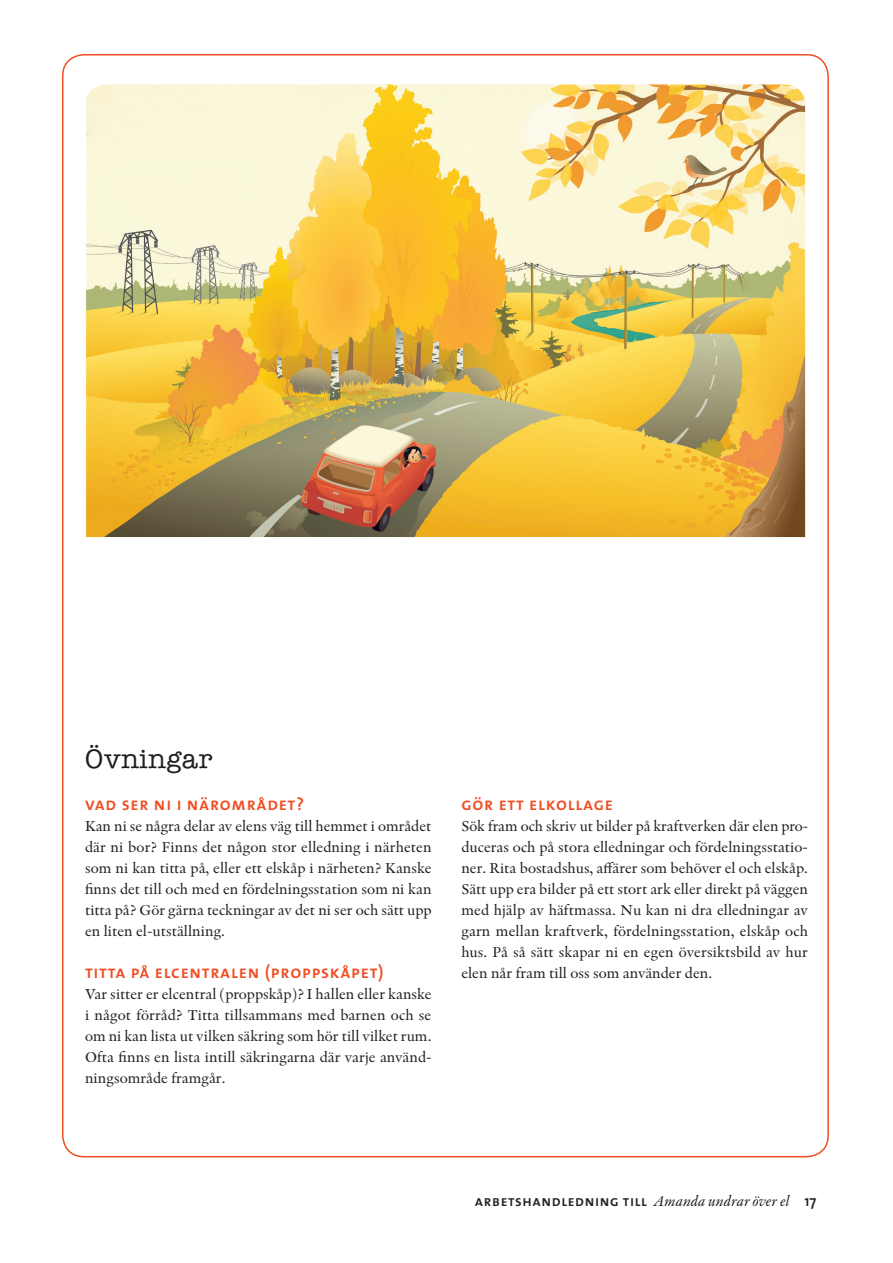
<style>
.page{position:relative;width:893px;height:1263px;background:#fff}
.page>*{position:absolute;margin:0;border:0;box-sizing:border-box;transform-origin:0 0}
.t1{font:500 27px "American Typewriter Std";letter-spacing:.01em;color:#231f20}
.t2{font:600 18px "The Sans Os F";letter-spacing:.04em;color:#f04d22}
.t3{font:15px/21px "Indigo Antiqua Pro Text";color:#231f20;text-align:justify}
.t4{font:600 15px "The Sans Os F";letter-spacing:.04em;color:#231f20}
.s1{font-family:"Indigo Antiqua Pro Text";font-weight:400;font-style:italic}
</style>
<div class="page">
<img style="left:85px;top:84px;width:721px;height:453px">
<h1 class="t1" style="left:85px;top:744px;width:129px">Övningar</h1>
<p class="t2" style="left:85px;top:792px;width:221px">Vad ser ni i närområdet?</p>
<p class="t3" style="left:85px;top:816px;width:348px">Kan ni se några delar av elens väg till hemmet i området där ni bor? Finns det någon stor elledning i närheten som ni kan titta på, eller ett elskåp i närheten? Kanske finns det till och med en fördelningsstation som ni kan titta på? Gör gärna teckningar av det ni ser och sätt upp en liten el-utställning.</p>
<p class="t2" style="left:85px;top:960px;width:300px">Titta på elcentralen (proppskåpet)</p>
<p class="t3" style="left:85px;top:984px;width:348px">Var sitter er elcentral (proppskåp)? I hallen eller kanske i något förråd? Titta tillsammans med barnen och se om ni kan lista ut vilken säkring som hör till vilket rum.<br>Ofta finns en lista intill säkringarna där varje använd&shy;ningsområde framgår.</p>
<p class="t2" style="left:461px;top:792px;width:153px">Gör ett elkollage</p>
<p class="t3" style="left:461px;top:816px;width:348px">Sök fram och skriv ut bilder på kraftverken där elen pro&shy;duceras och på stora elledningar och fördelningsstatio&shy;ner. Rita bostadshus, affärer som behöver el och elskåp.<br>Sätt upp era bilder på ett stort ark eller direkt på väggen med hjälp av häftmassa. Nu kan ni dra elledningar av garn mellan kraftverk, fördelningsstation, elskåp och hus. På så sätt skapar ni en egen översiktsbild av hur elen når fram till oss som använder den.</p>
<p class="t4" style="left:475px;top:1191px;width:343px">arbetshandledning till <span class="s1">Amanda undrar över el</span> 17</p>
</div>
